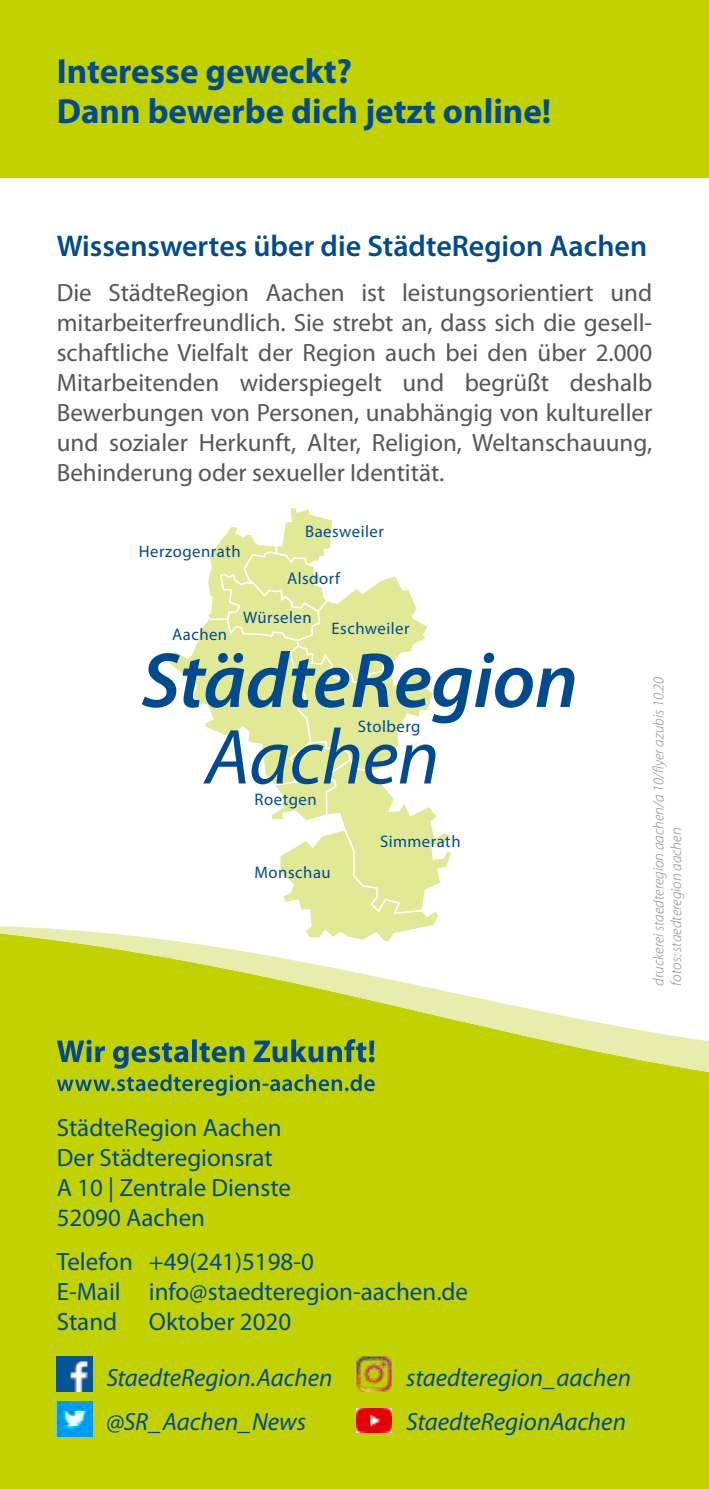
<style>
.page{position:relative;width:709px;height:1489px;background:#fff}
.page>*{position:absolute;margin:0;border:0;box-sizing:border-box;transform-origin:0 0}
.t1{font:700 35px/40px "Myriad Pro";color:#004b8f}
.t2{font:600 30px "Myriad Pro";color:#004b8f}
.t3{font:25px/30px "Myriad Pro";color:#555756;text-align:justify}
.t4{font:25px/30px "Myriad Pro";color:#004b8f}
.t5{font:italic 25px "Myriad Pro";color:#004b8f}
.t6{font:16.75px "Myriad Pro";letter-spacing:.03em;color:#004b8f}
.t7{font:italic 300 15px/17.5px "Myriad Pro";color:#878988}
</style>
<div class="page">
<div style="left:0;top:1098px;width:709px;height:390px;background:#c2d200"></div>
<svg style="left:0;top:926px;width:709px;height:172px;fill:#c2d200"></svg>
<svg style="left:57px;top:1074px;width:318px;height:21px"></svg>
<svg style="left:57px;top:1039px;width:317px;height:29px"></svg>
<img style="left:57px;top:1356px;width:35px;height:35px">
<img style="left:57px;top:1400px;width:35px;height:36px">
<img style="left:356px;top:1356px;width:36px;height:35px">
<img style="left:356px;top:1407px;width:36px;height:25px">
<div style="left:0;top:0;width:709px;height:177px;background:#c2d200"></div>
<svg style="left:136px;top:508px;width:438px;height:433px"></svg>
<h1 class="t1" style="left:57px;top:52px;width:496px">Interesse geweckt?<br>Dann bewerbe dich jetzt online!</h1>
<p class="t2" style="left:57px;top:230px;width:592px">Wissenswertes über die StädteRegion Aachen</p>
<p class="t3" style="left:57px;top:278px;width:597px">Die StädteRegion Aachen ist leistungsorientiert und mitarbeiterfreundlich. Sie strebt an, dass sich die gesell&shy;schaftliche Vielfalt der Region auch bei den über 2.000<br>Mitarbeitenden widerspiegelt und begrüßt deshalb Bewerbungen von Personen, unabhängig von kultureller und sozialer Herkunft, Alter, Religion, Weltanschauung, Behinderung oder sexueller Identität.</p>
<p class="t6" style="left:305px;top:521px;width:80px">Baesweiler</p>
<p class="t6" style="left:139px;top:541px;width:103px">Herzogenrath</p>
<p class="t6" style="left:287px;top:568px;width:55px">Alsdorf</p>
<p class="t6" style="left:331px;top:618px;width:80px">Eschweiler</p>
<p class="t6" style="left:243px;top:607px;width:70px">Würselen</p>
<p class="t6" style="left:172px;top:624px;width:57px">Aachen</p>
<p class="t6" style="left:254px;top:789px;width:64px">Roetgen</p>
<p class="t6" style="left:254px;top:862px;width:78px">Monschau</p>
<p class="t6" style="left:358px;top:716px;width:64px">Stolberg</p>
<p class="t6" style="left:380px;top:831px;width:82px">Simmerath</p>
<p class="t7" style="left:650px;top:985px;width:310px;rotate:-90deg">druckerei staedteregion aachen/a 10/flyer azubis 10.20 fotos: staedteregion aachen</p>
<p class="t4" style="left:57px;top:1112px;width:236px">StädteRegion Aachen<br>Der Städteregionsrat<br>A 10 | Zentrale Dienste<br>52090 Aachen</p>
<p class="t4" style="left:57px;top:1247px;width:413px">Telefon +49(241)5198-0<br>E-Mail info@staedteregion-aachen.de<br>Stand</p>
<p class="t4" style="left:149px;top:1307px;width:144px">Oktober 2020</p>
<p class="t5" style="left:106px;top:1363px;width:227px">StaedteRegion.Aachen</p>
<p class="t5" style="left:406px;top:1363px;width:226px">staedteregion_aachen</p>
<p class="t5" style="left:106px;top:1408px;width:201px">@SR_Aachen_News</p>
<p class="t5" style="left:406px;top:1408px;width:221px">StaedteRegionAachen</p>
</div>
